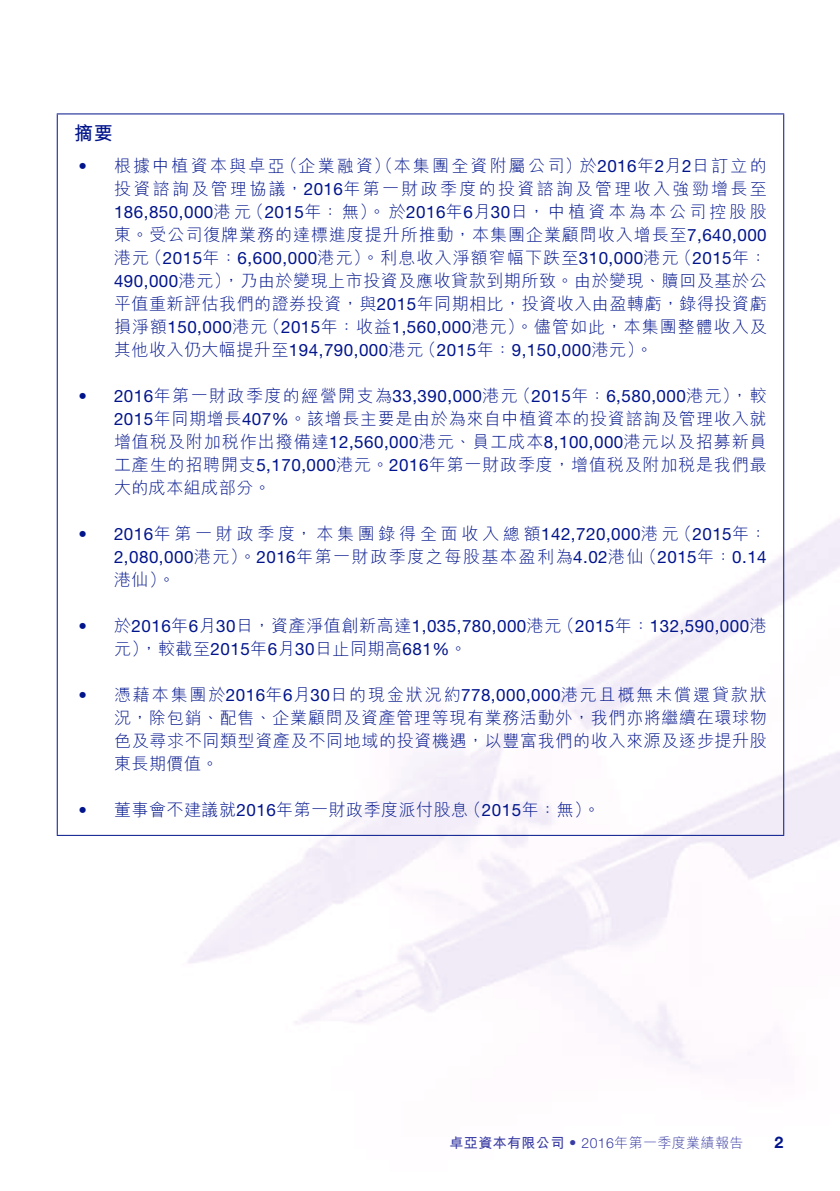
<style>
.page{position:relative;width:840px;height:1191px;background:#fff}
.page>*{position:absolute;margin:0;border:0;box-sizing:border-box;transform-origin:0 0}
.t1{font:700 19px "M Hei HK";color:#00148b}
.t2{font:300 17px/23px "M Hei HK";letter-spacing:.055em;color:#00148b;text-align:justify}
.t3{font:17px "Helvetica Neue LT Std";letter-spacing:.03em;color:#00148b}
.t4{font:300 17px "M Hei HK";letter-spacing:.03em;color:#00148b}
.t5{font:300 17px/23px "M Hei HK";letter-spacing:.135em;color:#00148b;text-align:right}
.t6{font:300 17px "M Hei HK";letter-spacing:.11em;color:#00148b}
.t7{font:300 17px/23px "M Hei HK";letter-spacing:.09em;color:#00148b}
.t8{font:300 17px "M Hei HK";letter-spacing:.13em;color:#00148b}
.t9{font:300 17px "M Hei HK";letter-spacing:.22em;color:#00148b}
.t10{font:300 17px "M Hei HK";letter-spacing:.085em;color:#00148b}
.t11{font:700 16px "Helvetica Neue LT Std";color:#00148b}
.t12{font:700 14px "M Hei HK";letter-spacing:.03em;color:#393ca3}
.s1{font-family:"Helvetica Neue LT Std";font-weight:400}
.s2{font-family:"M Hei HK";font-weight:300}
.s3{font-family:"Helvetica Neue LT Std";font-weight:300}
.s4{font-weight:300}
</style>
<div class="page">
<img style="left:56px;top:113px;width:783px;height:956px">
<hr style="left:57px;top:114px;width:1px;height:721px;background:#00148b">
<hr style="left:57px;top:113px;width:726px;height:1px;background:#00148b">
<hr style="left:782px;top:114px;width:1px;height:721px;background:#00148b">
<hr style="left:57px;top:835px;width:726px;height:1px;background:#00148b">
<p class="t1" style="left:74px;top:119px;width:40px">摘要</p>
<p class="t3" style="left:78px;top:156px;width:10px">•</p>
<p class="t8" style="left:114px;top:154px;width:172px">根據中植資本與卓亞</p>
<p class="t8" style="left:281px;top:154px;width:487px">（企業融資）（本集團全資附屬公司）於<span class="s1">2016</span>年 月<span class="s1">2 2</span>日訂立的</p>
<p class="t5" style="left:114px;top:177px;width:654px">投資諮詢及管理協議，<span class="s1">2016</span>年第一財政季度的投資諮詢及管理收入強勁增長至（<span class="s1">2015</span>年：無）。於<span class="s1">2016</span>年 月<span class="s1">6 30</span>日，中植資本為本公司控股股</p>
<p class="t3" style="left:114px;top:202px;width:138px">186,850,000<span class="s2">港元</span></p>
<p class="t2" style="left:114px;top:223px;width:654px">東。受公司復牌業務的達標進度提升所推動，本集團企業顧問收入增長至<span class="s1">7,640,000</span></p>
<p class="t3" style="left:674px;top:248px;width:93px"><span class="s2">（</span>2015<span class="s2">年：</span></p>
<p class="t2" style="left:145px;top:246px;width:534px">（<span class="s1">2015</span>年：<span class="s1">6,600,000</span>港元）。利息收入淨額窄幅下跌至<span class="s1">310,000</span>港元</p>
<p class="t2" style="left:114px;top:246px;width:37px">港元</p>
<p class="t4" style="left:114px;top:269px;width:653px"><span class="s1">490,000</span>港元，）乃由於變現上市投資及應收貸款到期所致。由於變現、贖回及基於公</p>
<p class="t4" style="left:114px;top:292px;width:653px">平值重新評估我們的證券投資，與<span class="s1">2015</span>年同期相比，投資收入由盈轉虧，錄得投資虧</p>
<p class="t2" style="left:263px;top:315px;width:504px">（<span class="s1">2015</span>年：收益<span class="s1">1,560,000</span>港元）。儘管如此，本集團整體收入及</p>
<p class="t3" style="left:114px;top:317px;width:155px"><span class="s2">損淨額</span>150,000<span class="s2">港元</span></p>
<p class="t4" style="left:114px;top:338px;width:310px">其他收入仍大幅提升至<span class="s1">194,790,000</span>港元</p>
<p class="t3" style="left:419px;top:340px;width:234px"><span class="s2">（</span>2015<span class="s2">年：</span>9,150,000<span class="s2">港元。(</span></p>
<p class="t3" style="left:78px;top:386px;width:10px">•</p>
<p class="t3" style="left:514px;top:386px;width:254px"><span class="s2">（</span>2015<span class="s2">年：</span>6,580,000<span class="s2">港元，） 較</span></p>
<p class="t10" style="left:114px;top:384px;width:405px"><span class="s1">2016</span>年第一財政季度的經營開支為<span class="s1">33,390,000</span>港元</p>
<p class="t3" style="left:78px;top:524px;width:10px">•</p>
<p class="t2" style="left:114px;top:407px;width:654px"><span class="s1">2015</span>年同期增長<span class="s1">407%</span>。該增長主要是由於為來自中植資本的投資諮詢及管理收入就增值稅及附加稅作出撥備達<span class="s1">12,560,000</span>港元、員工成本<span class="s1">8,100,000</span>港元以及招募新員工產生的招聘開支<span class="s1">5,170,000</span>港元。<span class="s1">2016</span>年第一財政季度，增值稅及附加稅是我們最大的成本組成部分。</p>
<p class="t3" style="left:674px;top:524px;width:93px"><span class="s2">（</span>2015<span class="s2">年：</span></p>
<p class="t9" style="left:114px;top:522px;width:566px"><span class="s1">2016</span>年第一財政季度，本集團錄得全面收入總額<span class="s1">142,720,000</span>港元</p>
<p class="t3" style="left:78px;top:616px;width:10px">•</p>
<p class="t7" style="left:114px;top:545px;width:531px"><span class="s1">2,080,000</span>港元）。<span class="s1">2016</span>年第一財政季度之每股基本盈利為<span class="s1">4.02</span>港仙港仙。(</p>
<p class="t3" style="left:557px;top:616px;width:210px"><span class="s2">（</span>2015<span class="s2">年：</span>132,590,000<span class="s2">港</span></p>
<p class="t3" style="left:639px;top:547px;width:128px"><span class="s2">（</span>2015<span class="s2">年：</span>0.14</p>
<p class="t3" style="left:114px;top:616px;width:448px"><span class="s2">於</span>2016<span class="s2">年 月</span>6 30<span class="s2">日，資產淨值創新高達</span>1,035,780,000<span class="s2">港元</span></p>
<p class="t3" style="left:79px;top:685px;width:10px">•</p>
<p class="t4" style="left:114px;top:637px;width:354px">元，）較截至<span class="s1">2015</span>年 月<span class="s1">6 30</span>日止同期高<span class="s1">681%</span>。</p>
<p class="t6" style="left:114px;top:683px;width:654px">憑藉本集團於<span class="s1">2016</span>年 月<span class="s1">6 30</span>日的現金狀況約<span class="s1">778,000,000</span>港元且概無未償還貸款狀</p>
<p class="t3" style="left:79px;top:800px;width:10px">•</p>
<p class="t2" style="left:114px;top:706px;width:654px">況，除包銷、配售、企業顧問及資產管理等現有業務活動外，我們亦將繼續在環球物色及尋求不同類型資產及不同地域的投資機遇，以豐富我們的收入來源及逐步提升股東長期價值。</p>
<p class="t2" style="left:464px;top:798px;width:137px">（<span class="s1">2015</span>年：無。(</p>
<p class="t4" style="left:114px;top:798px;width:355px">董事會不建議就<span class="s1">2016</span>年第一財政季度派付股息</p>
<p class="t12" style="left:449px;top:1133px;width:295px">卓亞資本有限公司•<span class="s3">2016</span><span class="s4">年第一季度業績報告</span></p>
<p class="t11" style="left:773px;top:1132px;width:10px">2</p>
</div>
